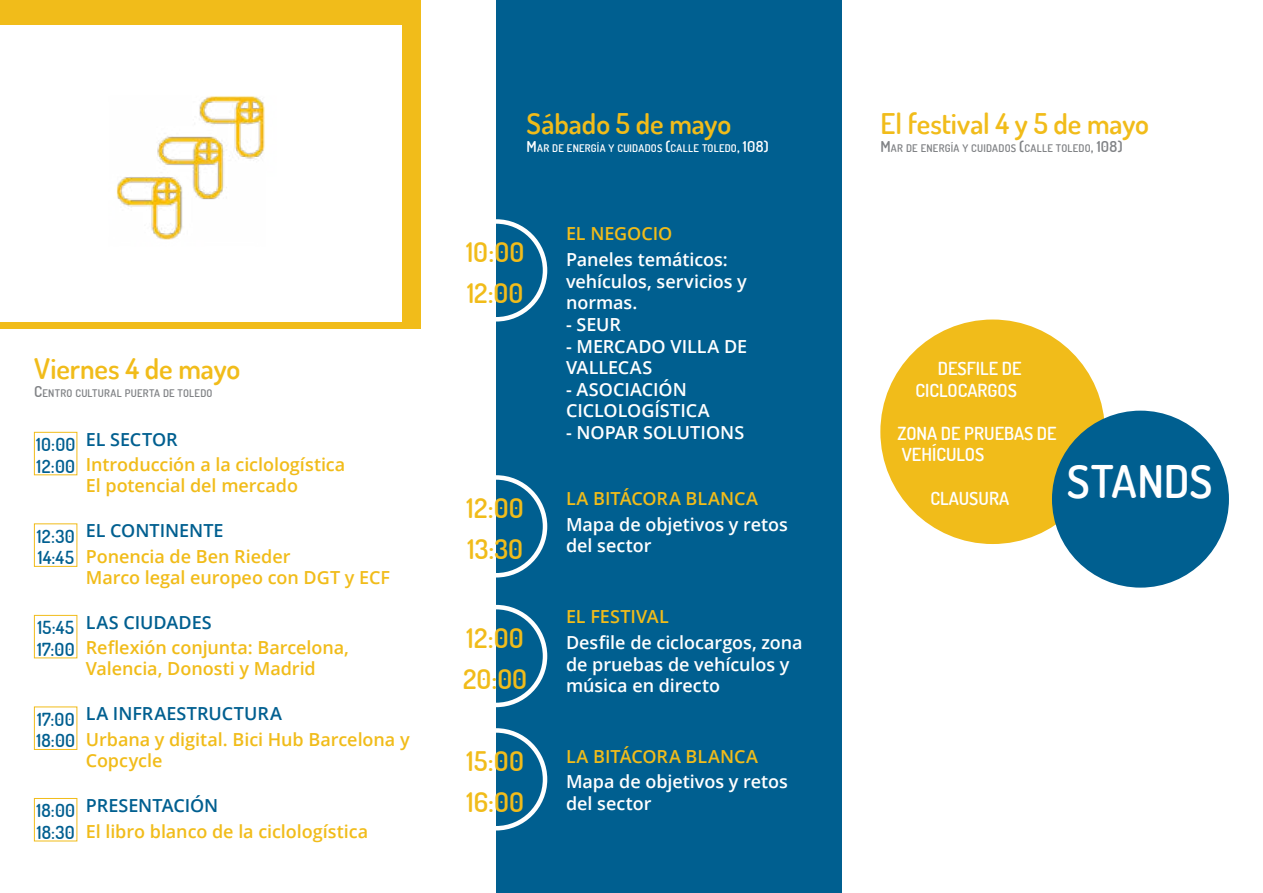
<style>
.page{position:relative;width:1263px;height:893px;background:#fff}
.page>*{position:absolute;margin:0;border:0;box-sizing:border-box;transform-origin:0 0}
.t1{font:600 45px "Dosis";letter-spacing:.005em;color:#fff}
.t2{font:600 28.5px "Dosis";letter-spacing:-.005em;color:#f1bc1a}
.t3{font:600 27px/41px "Dosis";color:#f1bc1a}
.t4{font:600 18px/21px "Open Sans";letter-spacing:-.005em;color:#f1bc1a}
.t5{font:600 18px/21.6px "Open Sans";color:#fff}
.t6{font:600 18px "Open Sans";color:#005f90}
.t7{font:600 18px/21.6px "Dosis";color:#fff;text-align:right}
.t8{font:600 18px/21.6px "Dosis";letter-spacing:.01em;color:#005f90}
.t9{font:600 10.5px "Dosis";letter-spacing:.02em;color:#808285}
.t10{font:600 10.5px "Dosis";letter-spacing:.02em;color:#fff}
.s1{font-size:15px}
</style>
<div class="page">
<div style="left:496px;top:0;width:346px;height:893px;background:#005f90"></div>
<img style="left:116px;top:96px;width:149px;height:144px">
<div style="left:0;top:6px;width:421px;height:18px;background:#f1bc1a"></div>
<div style="left:403px;top:16px;width:18px;height:310px;background:#f1bc1a"></div>
<div style="left:0;top:322px;width:421px;height:6px;background:#f1bc1a"></div>
<div style="left:0;top:0;width:421px;height:6px;background:#f1bc1a"></div>
<div style="left:34px;top:432px;width:43px;height:43px;border:1px solid #f1bc1a"></div>
<div style="left:34px;top:615px;width:43px;height:43px;border:1px solid #f1bc1a"></div>
<div style="left:34px;top:523px;width:43px;height:44px;border:1px solid #f1bc1a"></div>
<div style="left:34px;top:706px;width:43px;height:44px;border:1px solid #f1bc1a"></div>
<div style="left:34px;top:798px;width:43px;height:43px;border:1px solid #f1bc1a"></div>
<div style="left:445px;top:219px;width:102px;height:103px;border:4px solid #fff;border-radius:50%"></div>
<div style="left:445px;top:605px;width:102px;height:102px;border:4px solid #fff;border-radius:50%"></div>
<div style="left:445px;top:475px;width:102px;height:102px;border:4px solid #fff;border-radius:50%"></div>
<div style="left:445px;top:728px;width:102px;height:102px;border:4px solid #fff;border-radius:50%"></div>
<div style="left:880px;top:320px;width:225px;height:224px;background:#f1bc1a;border-radius:50%"></div>
<div style="left:1052px;top:411px;width:177px;height:177px;background:#005f90;border-radius:50%"></div>
<h2 class="t2" style="left:34px;top:350px;width:208px">Viernes 4 de mayo</h2>
<p class="t9" style="left:34px;top:387px;width:180px"><span class="s1">C</span>ENTRO CULTURAL PUERTA DE TOLEDO</p>
<p class="t8" style="left:36px;top:433px;width:41px">10:00<br>12:00</p>
<p class="t6" style="left:86px;top:427px;width:93px">EL SECTOR</p>
<p class="t4" style="left:86px;top:454px;width:261px">Introducción a la ciclologística<br>El potencial del mercado</p>
<p class="t8" style="left:37px;top:525px;width:39px">12:30<br>14:45</p>
<p class="t6" style="left:86px;top:518px;width:139px">EL CONTINENTE</p>
<p class="t4" style="left:86px;top:545px;width:306px">Ponencia de Ben Rieder<br>Marco legal europeo con DGT y ECF</p>
<p class="t8" style="left:37px;top:616px;width:39px">15:45<br>17:00</p>
<p class="t6" style="left:86px;top:610px;width:127px">LAS CIUDADES</p>
<p class="t4" style="left:86px;top:637px;width:265px">Reflexión conjunta: Barcelona,<br>Valencia, Donosti y Madrid</p>
<p class="t8" style="left:37px;top:708px;width:40px">17:00<br>18:00</p>
<p class="t8" style="left:37px;top:799px;width:40px">18:00<br>18:30</p>
<p class="t6" style="left:86px;top:701px;width:198px">LA INFRAESTRUCTURA</p>
<p class="t4" style="left:86px;top:728px;width:325px">Urbana y digital. Bici Hub Barcelona y<br>Copcycle</p>
<p class="t6" style="left:86px;top:793px;width:134px">PRESENTACIÓN</p>
<p class="t4" style="left:86px;top:820px;width:284px">El libro blanco de la ciclologística</p>
<h2 class="t2" style="left:526px;top:105px;width:206px">Sábado 5 de mayo</h2>
<p class="t10" style="left:526px;top:142px;width:244px"><span class="s1">M</span>AR DE ENERGÍA Y CUIDADOS <span class="s1">(</span>CALLE TOLEDO<span class="s1">, 108)</span></p>
<h3 class="t3" style="left:466px;top:231px;width:60px">10:00<br>12:00</h3>
<h3 class="t3" style="left:467px;top:487px;width:59px">12:00<br>13:30</h3>
<h3 class="t3" style="left:463px;top:617px;width:65px">12:00<br>20:00</h3>
<p class="t4" style="left:566px;top:223px;width:108px">EL NEGOCIO</p>
<p class="t5" style="left:566px;top:249px;width:182px">Paneles temáticos: vehículos, servicios y normas.</p>
<p class="t5" style="left:566px;top:313px;width:57px">- SEUR</p>
<p class="t5" style="left:566px;top:335px;width:183px">- MERCADO VILLA DE<br>VALLECAS</p>
<p class="t5" style="left:566px;top:378px;width:145px">- ASOCIACIÓN<br>CICLOLOGÍSTICA</p>
<p class="t5" style="left:566px;top:421px;width:180px">- NOPAR SOLUTIONS</p>
<p class="t4" style="left:566px;top:488px;width:194px">LA BITÁCORA BLANCA</p>
<p class="t5" style="left:566px;top:513px;width:223px">Mapa de objetivos y retos del sector</p>
<p class="t4" style="left:566px;top:606px;width:104px">EL FESTIVAL</p>
<p class="t5" style="left:566px;top:631px;width:238px">Desfile de ciclocargos, zona de pruebas de vehículos y música en directo</p>
<h3 class="t3" style="left:467px;top:740px;width:59px">15:00<br>16:00</h3>
<p class="t4" style="left:566px;top:745px;width:194px">LA BITÁCORA BLANCA</p>
<p class="t5" style="left:566px;top:771px;width:223px">Mapa de objetivos y retos del sector</p>
<h2 class="t2" style="left:880px;top:105px;width:270px">El festival 4 y 5 de mayo</h2>
<p class="t9" style="left:880px;top:142px;width:244px"><span class="s1">M</span>AR DE ENERGÍA Y CUIDADOS <span class="s1">(</span>CALLE TOLEDO<span class="s1">, 108)</span></p>
<p class="t7" style="left:915px;top:357px;width:108px">DESFILE DE<br>CICLOCARGOS</p>
<p class="t7" style="left:897px;top:422px;width:161px;text-align:left">ZONA DE PRUEBAS DE<br>VEHÍCULOS</p>
<p class="t7" style="left:930px;top:487px;width:80px">CLAUSURA</p>
<h1 class="t1" style="left:1067px;top:452px;width:147px">STANDS</h1>
</div>
